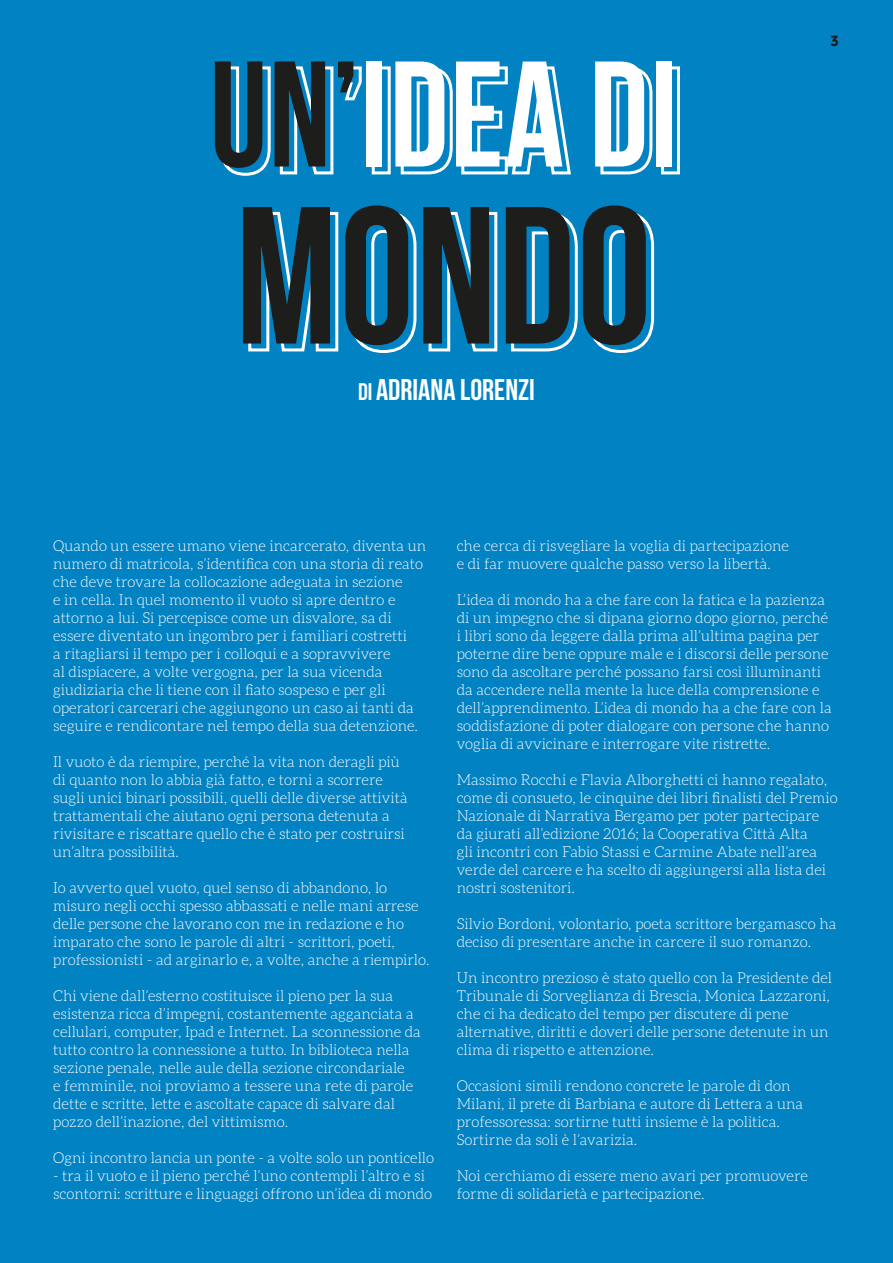
<style>
.page{position:relative;width:893px;height:1263px;background:#0082c3}
.page>*{position:absolute;margin:0;border:0;box-sizing:border-box;transform-origin:0 0}
.TEXT_10{font:195px "Bebas Neue";letter-spacing:.01em;color:#1d1d1b}
.TEXT_10-2{font:150px "Bebas Neue";letter-spacing:.01em;color:#fff}
.t1{font:30px "Bebas Neue";color:#fff}
.TITLE_1{font:300 15px/18px "Aleo";color:#fff}
.TITLE_3{font:700 15px "Montserrat";color:#1d1d1b}
.s1{color:#1d1d1b}
.s2{font-size:24px}
</style>
<div class="page">
<svg style="left:220px;top:66px;width:51px;height:110px"></svg>
<svg style="left:279px;top:66px;width:55px;height:109px"></svg>
<svg style="left:343px;top:66px;width:19px;height:35px"></svg>
<div style="left:372px;top:66px;width:19px;height:108px;border:3px solid #fff"></div>
<svg style="left:400px;top:66px;width:53px;height:109px"></svg>
<svg style="left:461px;top:66px;width:110px;height:109px"></svg>
<svg style="left:600px;top:66px;width:53px;height:109px"></svg>
<div style="left:661px;top:66px;width:19px;height:108px;border:3px solid #fff"></div>
<svg style="left:248px;top:211px;width:91px;height:141px"></svg>
<svg style="left:350px;top:210px;width:67px;height:143px"></svg>
<svg style="left:428px;top:211px;width:70px;height:141px"></svg>
<svg style="left:511px;top:211px;width:67px;height:141px"></svg>
<svg style="left:588px;top:210px;width:67px;height:143px"></svg>
<p class="TEXT_10-2" style="left:210px;top:32px;width:469px"><span class="s1">UN’</span>IDEA DI</p>
<p class="TEXT_10" style="left:236px;top:169px;width:418px">MONDO</p>
<p class="t1" style="left:358px;top:373px;width:178px"><span class="s2">di</span> ADRIANA LORENZI</p>
<p class="TITLE_3" style="left:830px;top:32px;width:10px">3</p>
<p class="TITLE_1" style="left:53px;top:536px;width:374px">Quando un essere umano viene incarcerato, diventa un numero di matricola, s’identifica con una storia di reato che deve trovare la collocazione adeguata in sezione<br>e in cella. In quel momento il vuoto si apre dentro e attorno a lui. Si percepisce come un disvalore, sa di essere diventato un ingombro per i familiari costretti<br>a ritagliarsi il tempo per i colloqui e a sopravvivere<br>al dispiacere, a volte vergogna, per la sua vicenda giudiziaria che li tiene con il fiato sospeso e per gli operatori carcerari che aggiungono un caso ai tanti da seguire e rendicontare nel tempo della sua detenzione.</p>
<p class="TITLE_1" style="left:53px;top:752px;width:356px">Il vuoto è da riempire, perché la vita non deragli più di quanto non lo abbia già fatto, e torni a scorrere sugli unici binari possibili, quelli delle diverse attività trattamentali che aiutano ogni persona detenuta a rivisitare e riscattare quello che è stato per costruirsi un’altra possibilità.</p>
<p class="TITLE_1" style="left:53px;top:878px;width:378px">Io avverto quel vuoto, quel senso di abbandono, lo misuro negli occhi spesso abbassati e nelle mani arrese delle persone che lavorano con me in redazione e ho imparato che sono le parole di altri - scrittori, poeti, professionisti - ad arginarlo e, a volte, anche a riempirlo.</p>
<p class="TITLE_1" style="left:53px;top:986px;width:369px">Chi viene dall’esterno costituisce il pieno per la sua esistenza ricca d’impegni, costantemente agganciata a cellulari, computer, Ipad e Internet. La sconnessione da tutto contro la connessione a tutto. In biblioteca nella sezione penale, nelle aule della sezione circondariale<br>e femminile, noi proviamo a tessere una rete di parole dette e scritte, lette e ascoltate capace di salvare dal pozzo dell’inazione, del vittimismo.</p>
<p class="TITLE_1" style="left:53px;top:1148px;width:382px">Ogni incontro lancia un ponte - a volte solo un ponticello</p>
<p class="TITLE_1" style="left:53px;top:1166px;width:381px">- tra il vuoto e il pieno perché l’uno contempli l’altro e si scontorni: scritture e linguaggi offrono un’idea di mondo</p>
<p class="TITLE_1" style="left:457px;top:536px;width:334px">che cerca di risvegliare la voglia di partecipazione</p>
<p class="TITLE_1" style="left:457px;top:554px;width:316px">e di far muovere qualche passo verso la libertà.</p>
<p class="TITLE_1" style="left:457px;top:590px;width:377px">L’idea di mondo ha a che fare con la fatica e la pazienza di un impegno che si dipana giorno dopo giorno, perché i libri sono da leggere dalla prima all’ultima pagina per poterne dire bene oppure male e i discorsi delle persone sono da ascoltare perché possano farsi così illuminanti da accendere nella mente la luce della comprensione e dell’apprendimento. L’idea di mondo ha a che fare con la soddisfazione di poter dialogare con persone che hanno voglia di avvicinare e interrogare vite ristrette.</p>
<p class="TITLE_1" style="left:457px;top:770px;width:382px">Massimo Rocchi e Flavia Alborghetti ci hanno regalato, come di consueto, le cinquine dei libri finalisti del Premio Nazionale di Narrativa Bergamo per poter partecipare da giurati all’edizione 2016; la Cooperativa Città Alta<br>gli incontri con Fabio Stassi e Carmine Abate nell’area verde del carcere e ha scelto di aggiungersi alla lista dei nostri sostenitori.</p>
<p class="TITLE_1" style="left:457px;top:914px;width:381px">Silvio Bordoni, volontario, poeta scrittore bergamasco ha deciso di presentare anche in carcere il suo romanzo.</p>
<p class="TITLE_1" style="left:457px;top:968px;width:377px">Un incontro prezioso è stato quello con la Presidente del Tribunale di Sorveglianza di Brescia, Monica Lazzaroni, che ci ha dedicato del tempo per discutere di pene alternative, diritti e doveri delle persone detenute in un clima di rispetto e attenzione.</p>
<p class="TITLE_1" style="left:457px;top:1076px;width:348px">Occasioni simili rendono concrete le parole di don Milani, il prete di Barbiana e autore di Lettera a una professoressa: sortirne tutti insieme è la politica.<br>Sortirne da soli è l’avarizia.</p>
<p class="TITLE_1" style="left:457px;top:1166px;width:353px">Noi cerchiamo di essere meno avari per promuovere forme di solidarietà e partecipazione.</p>
</div>
